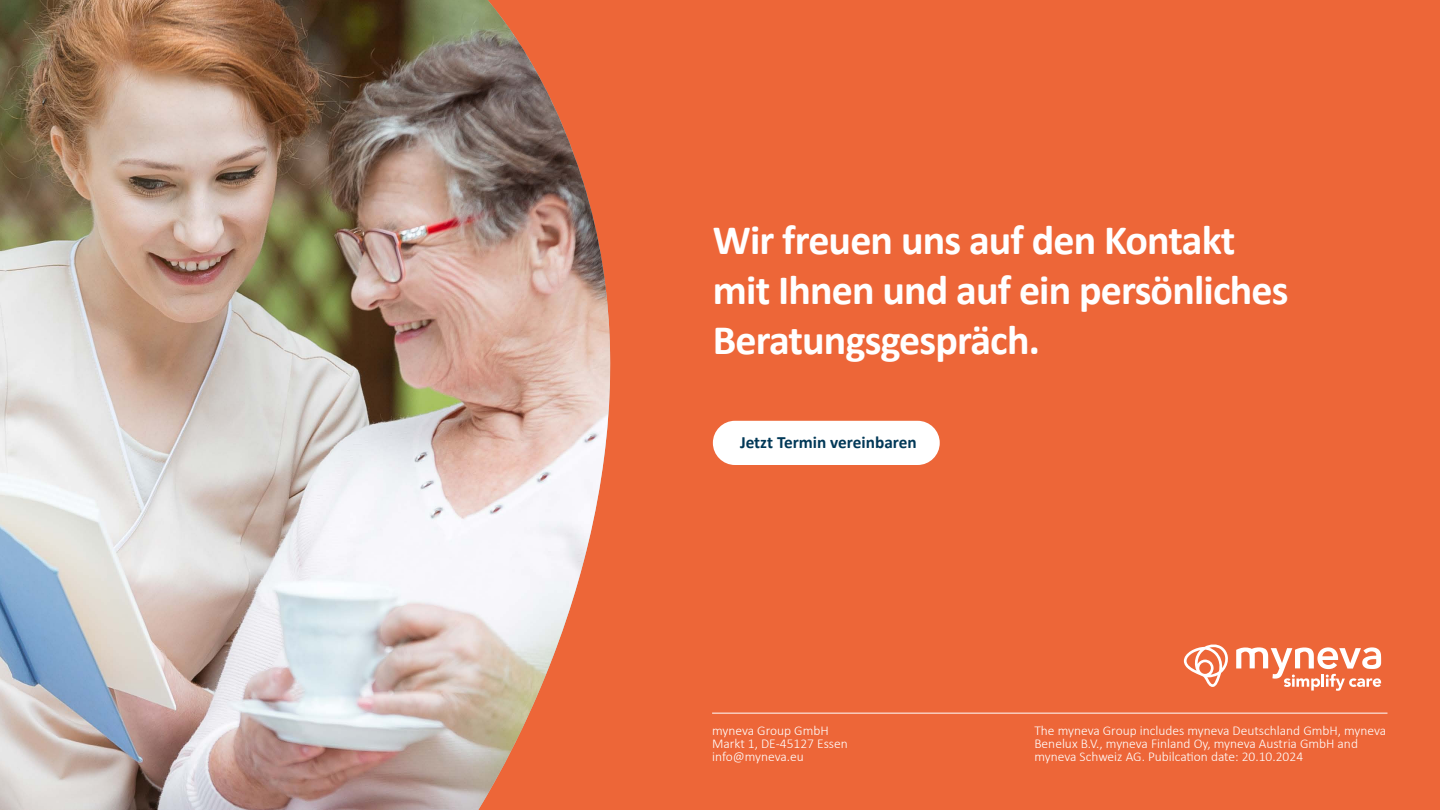
<style>
.page{position:relative;width:1440px;height:810px;background:#fff}
.page>*{position:absolute;margin:0;border:0;box-sizing:border-box;transform-origin:0 0}
.t1{font:700 42px/50.4px "Calibri";letter-spacing:-.02em;color:#fff}
.t2{font:700 17.25px "Calibri";color:#003857}
.t3{font:300 13.5px/12.8px "Calibri";color:#fff}
</style>
<div class="page">
<div style="left:419px;top:0;width:1021px;height:810px;background:#ed6638"></div>
<div style="left:713px;top:421px;width:227px;height:44px;background:#fff;border-radius:22px"></div>
<img style="left:0;top:0;width:611px;height:810px">
<svg style="left:1184px;top:644px;width:44px;height:43px"></svg>
<svg style="left:1236px;top:647px;width:145px;height:44px"></svg>
<hr style="left:712px;top:713px;width:676px;height:1px;background:#fff">
<h1 class="t1" style="left:713px;top:213px;width:577px">Wir freuen uns auf den Kontakt mit Ihnen und auf ein persönliches<br>Beratungsgespräch.</h1>
<p class="t2" style="left:740px;top:430px;width:178px">Jetzt Termin vereinbaren</p>
<p class="t3" style="left:712px;top:724px;width:137px">myneva Group GmbH<br>Markt 1, DE-45127 Essen info@myneva.eu</p>
<p class="t3" style="left:1034px;top:724px;width:353px">The myneva Group includes myneva Deutschland GmbH, myneva<br>Benelux B.V., myneva Finland Oy, myneva Austria GmbH and myneva Schweiz AG. Pubilcation date: 20.10.2024</p>
</div>
